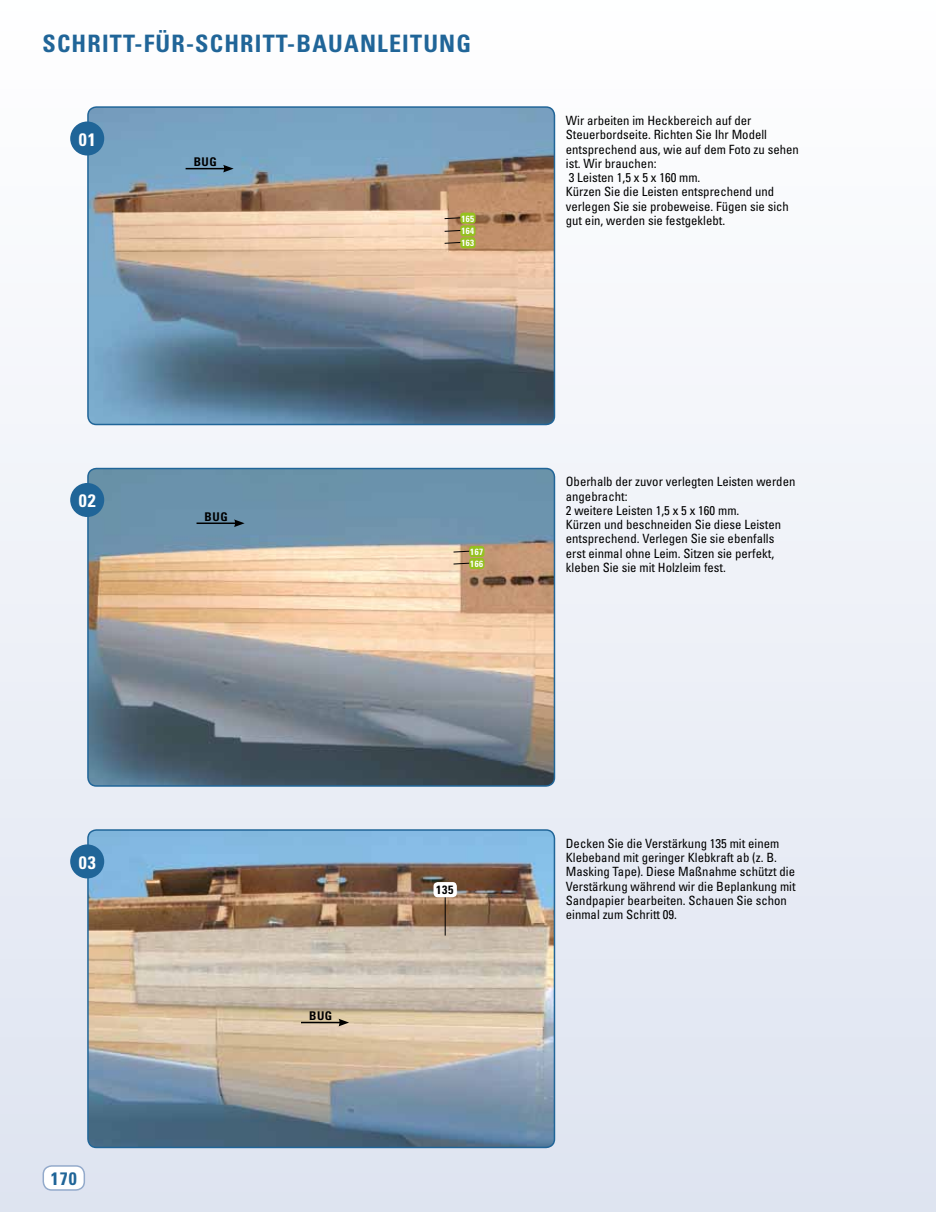
<style>
.page{position:relative;width:936px;height:1212px;background:#fff}
.page>*{position:absolute;margin:0;border:0;box-sizing:border-box;transform-origin:0 0}
.t1{font:700 condensed 24px "Univers";letter-spacing:.05em;color:#206598}
.t2{font:700 condensed 18px "Univers";color:#fff}
.t3{font:700 condensed 18px "Univers";color:#206598}
.t4{font:condensed 12.75px/14.2px "Univers";color:#000}
.t5{font:700 condensed 12px "Univers";letter-spacing:.05em;color:#000}
.t6{font:700 condensed 9px/12.8px "Univers";letter-spacing:.05em;color:#fff}
</style>
<div class="page">
<div style="left:0;top:0;width:935px;height:1212px;background:linear-gradient(to bottom,#fff,#dee4f0)"></div>
<div style="left:43px;top:1166px;width:41px;height:24px;background:#fff;border-radius:9px"></div>
<div style="left:43px;top:1165px;width:42px;height:26px;border:2px solid #93aacb;border-radius:9px"></div>
<img style="left:88px;top:830px;width:466px;height:317px">
<div style="left:87px;top:829px;width:468px;height:319px;border:2px solid #206598;border-radius:9px"></div>
<div style="left:70px;top:844px;width:34px;height:34px;background:#206598;border-radius:50%"></div>
<img style="left:88px;top:107px;width:466px;height:317px">
<div style="left:87px;top:106px;width:468px;height:319px;border:2px solid #206598;border-radius:9px"></div>
<div style="left:70px;top:121px;width:34px;height:35px;background:#206598;border-radius:50%"></div>
<img style="left:88px;top:468px;width:466px;height:318px">
<div style="left:87px;top:468px;width:468px;height:319px;border:2px solid #206598;border-radius:9px"></div>
<div style="left:70px;top:483px;width:34px;height:34px;background:#206598;border-radius:50%"></div>
<hr style="left:185px;top:168px;width:40px;height:1px;background:#000">
<svg style="left:223px;top:165px;width:11px;height:7px"></svg>
<hr style="left:196px;top:522px;width:40px;height:2px;background:#000">
<svg style="left:234px;top:519px;width:10px;height:8px"></svg>
<hr style="left:301px;top:1022px;width:40px;height:1px;background:#000">
<svg style="left:338px;top:1019px;width:11px;height:7px"></svg>
<svg style="left:444px;top:217px;width:16px;height:2px"></svg>
<svg style="left:444px;top:230px;width:16px;height:2px"></svg>
<svg style="left:453px;top:551px;width:16px;height:1px"></svg>
<svg style="left:444px;top:242px;width:16px;height:2px"></svg>
<svg style="left:453px;top:562px;width:16px;height:2px"></svg>
<div style="left:460px;top:213px;width:15px;height:11px;background:#95c11f;border-radius:3px"></div>
<div style="left:460px;top:225px;width:15px;height:11px;background:#95c11f;border-radius:3px"></div>
<div style="left:469px;top:546px;width:15px;height:11px;background:#95c11f;border-radius:3px"></div>
<div style="left:460px;top:237px;width:15px;height:11px;background:#95c11f;border-radius:3px"></div>
<div style="left:469px;top:558px;width:15px;height:11px;background:#95c11f;border-radius:3px"></div>
<hr style="left:445px;top:894px;width:1px;height:41px;background:#000">
<div style="left:433px;top:882px;width:24px;height:15px;background:#fff;border-radius:4px"></div>
<h1 class="t1" style="left:43px;top:29px;width:430px">SCH RITT-FÜR-SCH RITT-BAUANLEITUNG</h1>
<h2 class="t2" style="left:79px;top:128px;width:18px">01</h2>
<p class="t5" style="left:194px;top:154px;width:16px">BUG</p>
<p class="t6" style="left:461px;top:212px;width:14px">165<br>164</p>
<p class="t6" style="left:461px;top:237px;width:14px">163</p>
<p class="t4" style="left:566px;top:113px;width:234px">Wir arbeiten im Heckbereich auf der Steuerbordseite. Richten Sie Ihr Modell entsprechend aus, wie auf dem Foto zu sehen ist. Wir brauchen:<br>3 Leisten 1,5 x 5 x 160 mm.<br>Kürzen Sie die Leisten entsprechend und verlegen Sie sie probeweise. Fügen sie sich gut ein, werden sie festgeklebt.</p>
<h2 class="t2" style="left:79px;top:490px;width:18px">02</h2>
<p class="t5" style="left:204px;top:509px;width:16px">BUG</p>
<p class="t6" style="left:470px;top:545px;width:14px">167</p>
<p class="t6" style="left:470px;top:557px;width:14px">166</p>
<p class="t4" style="left:566px;top:475px;width:231px">Oberhalb der zuvor verlegten Leisten werden angebracht:<br>2 weitere Leisten 1,5 x 5 x 160 mm.<br>Kürzen und beschneiden Sie diese Leisten entsprechend. Verlegen Sie sie ebenfalls erst einmal ohne Leim. Sitzen sie perfekt, kleben Sie sie mit Holzleim fest.</p>
<h2 class="t2" style="left:79px;top:851px;width:18px">03</h2>
<h2 class="t3" style="left:51px;top:1167px;width:27px">170</h2>
<p class="t5" style="left:309px;top:1008px;width:16px">BUG</p>
<p class="t5" style="left:436px;top:882px;width:19px">135</p>
<p class="t4" style="left:566px;top:836px;width:231px">Decken Sie die Verstärkung 135 mit einem Klebeband mit geringer Klebkraft ab (z. B.<br>Masking Tape). Diese Maßnahme schützt die Verstärkung während wir die Beplankung mit Sandpapier bearbeiten. Schauen Sie schon einmal zum Schritt 09.</p>
</div>
